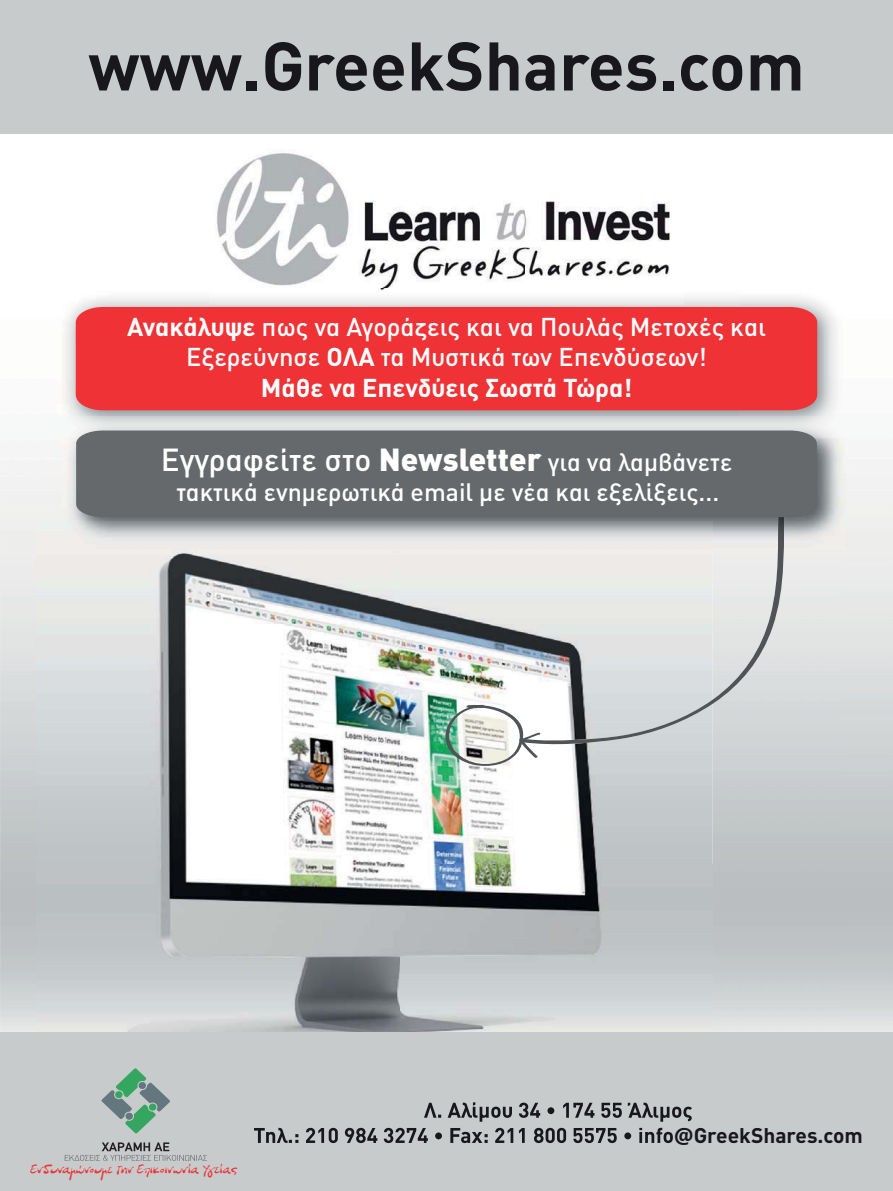
<style>
.page{position:relative;width:893px;height:1191px;background:#fff}
.page>*{position:absolute;margin:0;border:0;box-sizing:border-box;transform-origin:0 0}
.t1{font:700 67.5px "DIN Pro";color:#18171c}
.t2{font:500 25.5px/30.6px "DIN Pro";color:#fff;text-align:center}
.t3{font:500 24.9px/29.8px "DIN Pro";color:#fff;text-align:center}
.t4{font:700 21px "DIN Pro";color:#18171c}
.t5{font:12px "PF Liberissima";color:#ee3235;scale:1.05 1}
.s1{font-weight:700}
.s2{font-size:31.5px}
.s3{font-weight:900;font-size:31.5px}
.s4{font-family:"Ebrima"}
</style>
<div class="page">
<img style="left:36px;top:521px;width:364px;height:511px">
<img style="left:400px;top:548px;width:312px;height:484px">
<div style="left:0;top:0;width:893px;height:134px;background:#c7cbcc"></div>
<img style="left:58px;top:297px;width:681px;height:140px">
<img style="left:739px;top:296px;width:105px;height:120px">
<div style="left:76px;top:307px;width:741px;height:103px;background:#ee3235"></div>
<div style="left:0;top:1032px;width:893px;height:158px;background:#c7cbcc"></div>
<svg style="left:65px;top:1142px;width:142px;height:18px"></svg>
<svg style="left:101px;top:1068px;width:69px;height:65px"></svg>
<svg style="left:519px;top:548px;width:267px;height:198px;background:#d6d8d8"></svg>
<img style="left:442px;top:704px;width:99px;height:63px">
<img style="left:209px;top:153px;width:475px;height:152px">
<img style="left:62px;top:416px;width:786px;height:132px">
<img style="left:62px;top:521px;width:650px;height:27px">
<img style="left:62px;top:416px;width:782px;height:21px">
<img style="left:778px;top:517px;width:6px;height:31px">
<div style="left:76px;top:430px;width:741px;height:87px;background:#65696c"></div>
<svg style="left:424px;top:1102px;width:268px;height:19px"></svg>
<svg style="left:254px;top:1127px;width:419px;height:16px"></svg>
<h1 class="t1" style="left:88px;top:28px;width:718px">www.GreekShares.com</h1>
<p class="t2" style="left:127px;top:312px;width:640px"><span class="s1">Ανακάλυψε</span> πως να Αγοράζεις και να Πουλάς Μετοχές και<br>Εξερεύνησε <span class="s1">ΟΛΑ</span> τα Μυστικά των Επενδύσεων!<br><span class="s1">Μάθε να Επενδύεις Σωστά Τώρα!</span></p>
<p class="t3" style="left:161px;top:447px;width:573px"><span class="s2">Εγγραφείτε στο</span> <span class="s3">Newsletter</span> για να λαμβάνετε τακτικά ενημερωτικά email με νέα και εξελίξεις...</p>
<p class="t5" style="left:31px;top:1161px;width:199px">Ενδυναμώνουμε την Επικοινωνία Υγείας</p>
<p class="t4" style="left:674px;top:1123px;width:191px"><span class="s4">@</span>GreekShares.com</p>
</div>
